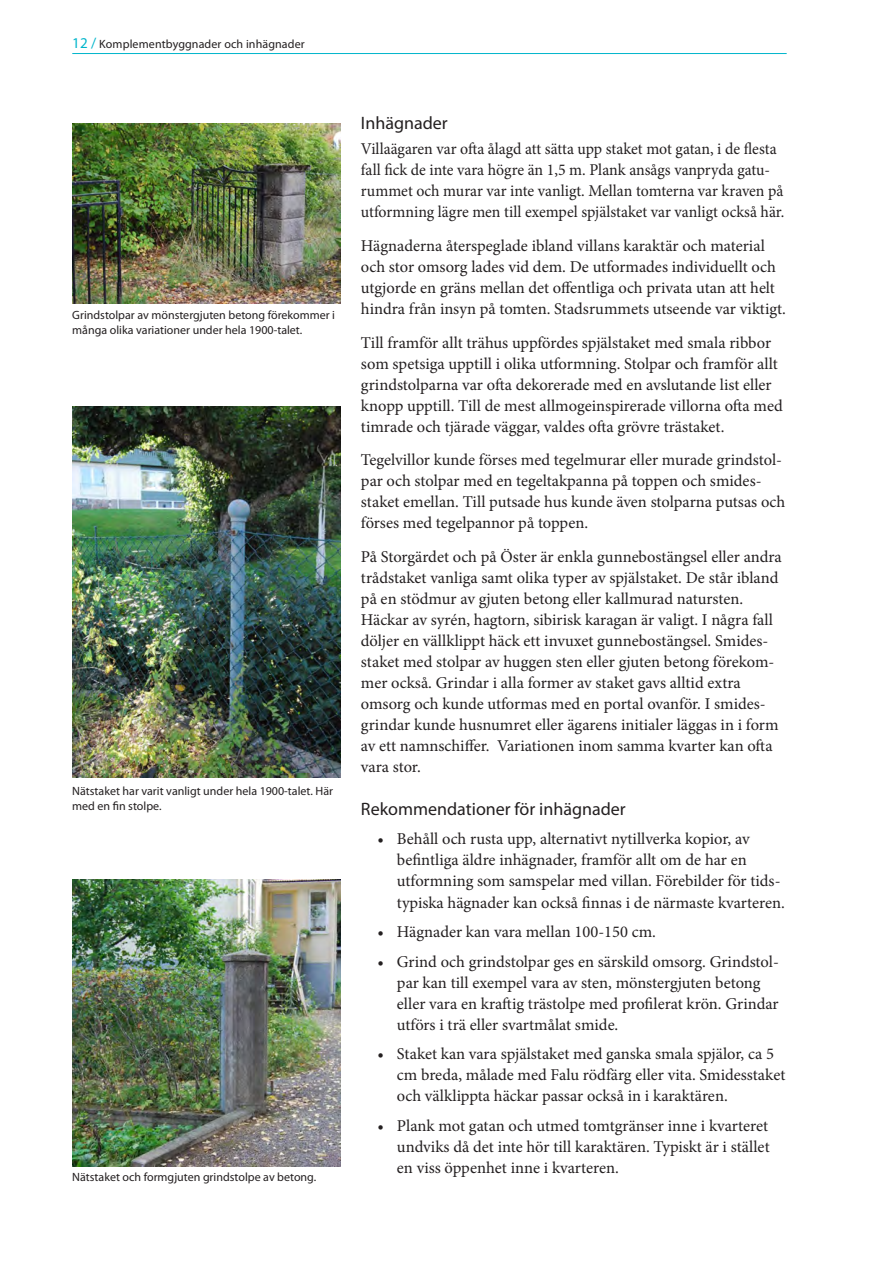
<style>
.page{position:relative;width:893px;height:1263px;background:#fff}
.page>*{position:absolute;margin:0;border:0;box-sizing:border-box;transform-origin:0 0}
.Ny_Rubrik_3{font:18px "Myriad Pro";color:#231f20}
.Brödtext{font:16.5px/21px "Minion Pro";color:#231f20}
.Punktlista{font:16.5px/21px "Minion Pro";color:#231f20}
.Brödtext-2{font:16.5px/21px "Minion Pro";color:#231f20;scale:.96 1}
.Ny_Bildtext{font:12px/15px "Myriad Pro";color:#231f20}
.s1{font-size:15px;color:#00b5cb}
</style>
<div class="page">
<hr style="left:72px;top:53px;width:715px;height:1px;background:#00b5cb">
<img style="left:72px;top:123px;width:268px;height:180px">
<img style="left:72px;top:879px;width:268px;height:288px">
<img style="left:72px;top:406px;width:268px;height:372px">
<p class="Ny_Bildtext" style="left:72px;top:36px;width:234px"><span class="s1">12 /</span> Komplementbyggnader och inhägnader</p>
<p class="Ny_Bildtext" style="left:72px;top:307px;width:264px">Grindstolpar av mönstergjuten betong förekommer i många olika variationer under hela 1900-talet.</p>
<p class="Ny_Bildtext" style="left:72px;top:783px;width:262px">Nätstaket har varit vanligt under hela 1900-talet. Här med en fin stolpe.</p>
<p class="Ny_Bildtext" style="left:72px;top:1170px;width:246px">Nätstaket och formgjuten grindstolpe av betong.</p>
<p class="Ny_Rubrik_3" style="left:361px;top:112px;width:88px">Inhägnader</p>
<p class="Brödtext-2" style="left:361px;top:138px;width:443px">Villaägaren var ofta ålagd att sätta upp staket mot gatan, i de flesta fall fick de inte vara högre än 1,5 m. Plank ansågs vanpryda gatu&shy;rummet och murar var inte vanligt. Mellan tomterna var kraven på utformning lägre men till exempel spjälstaket var vanligt också här.</p>
<p class="Brödtext" style="left:361px;top:235px;width:427px">Hägnaderna återspeglade ibland villans karaktär och material och stor omsorg lades vid dem. De utformades individuellt och utgjorde en gräns mellan det offentliga och privata utan att helt hindra från insyn på tomten. Stadsrummets utseende var viktigt.</p>
<p class="Brödtext" style="left:361px;top:332px;width:423px">Till framför allt trähus uppfördes spjälstaket med smala ribbor som spetsiga upptill i olika utformning. Stolpar och framför allt grindstolparna var ofta dekorerade med en avslutande list eller knopp upptill. Till de mest allmogeinspirerade villorna ofta med timrade och tjärade väggar, valdes ofta grövre trästaket.</p>
<p class="Brödtext" style="left:361px;top:450px;width:426px">Tegelvillor kunde förses med tegelmurar eller murade grindstol&shy;par och stolpar med en tegeltakpanna på toppen och smides&shy;staket emellan. Till putsade hus kunde även stolparna putsas och förses med tegelpannor på toppen.</p>
<p class="Brödtext" style="left:361px;top:546px;width:422px">På Storgärdet och på Öster är enkla gunnebostängsel eller andra trådstaket vanliga samt olika typer av spjälstaket. De står ibland på en stödmur av gjuten betong eller kallmurad natursten.<br>Häckar av syrén, hagtorn, sibirisk karagan är valigt. I några fall döljer en vällklippt häck ett invuxet gunnebostängsel. Smides&shy;staket med stolpar av huggen sten eller gjuten betong förekom&shy;mer också. Grindar i alla former av staket gavs alltid extra omsorg och kunde utformas med en portal ovanför. I smides&shy;grindar kunde husnumret eller ägarens initialer läggas in i form av ett namnschiffer. Variationen inom samma kvarter kan ofta vara stor.</p>
<p class="Ny_Rubrik_3" style="left:361px;top:798px;width:266px">Rekommendationer för inhägnader</p>
<p class="Punktlista" style="left:397px;top:829px;width:389px;text-indent:-20px">• Behåll och rusta upp, alternativt nytillverka kopior, av befintliga äldre inhägnader, framför allt om de har en utformning som samspelar med villan. Förebilder för tids&shy;typiska hägnader kan också finnas i de närmaste kvarteren.</p>
<p class="Punktlista" style="left:377px;top:921px;width:280px">• Hägnader kan vara mellan 100-150 cm.</p>
<p class="Punktlista" style="left:397px;top:951px;width:383px;text-indent:-20px">• Grind och grindstolpar ges en särskild omsorg. Grindstol&shy;par kan till exempel vara av sten, mönstergjuten betong eller vara en kraftig trästolpe med profilerat krön. Grindar utförs i trä eller svartmålat smide.</p>
<p class="Punktlista" style="left:397px;top:1043px;width:390px;text-indent:-20px">• Staket kan vara spjälstaket med ganska smala spjälor, ca 5 cm breda, målade med Falu rödfärg eller vita. Smidesstaket och välklippta häckar passar också in i karaktären.</p>
<p class="Punktlista" style="left:397px;top:1115px;width:374px;text-align:justify;text-indent:-20px">• Plank mot gatan och utmed tomtgränser inne i kvarteret undviks då det inte hör till karaktären. Typiskt är i stället en viss öppenhet inne i kvarteren.</p>
</div>
